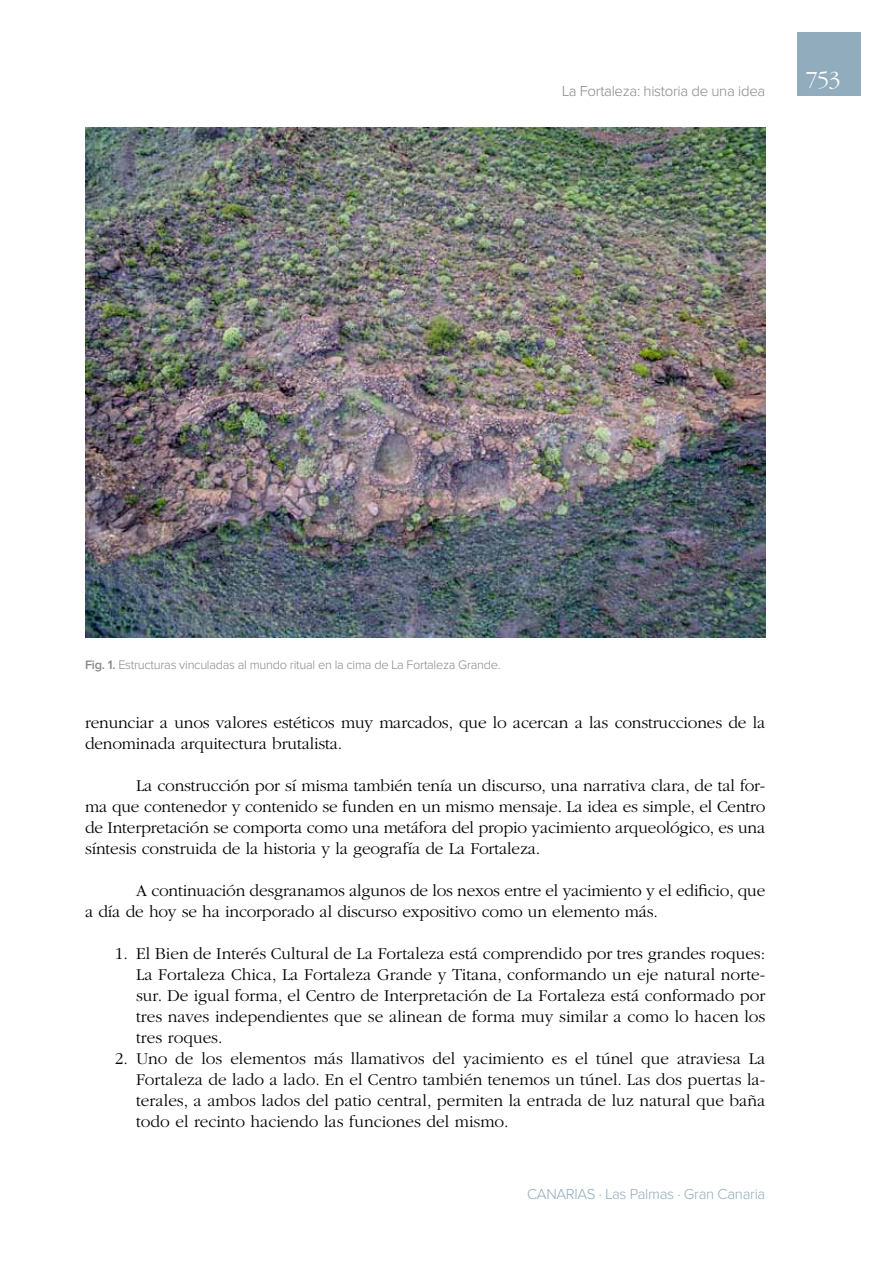
<style>
.page{position:relative;width:893px;height:1263px;background:#fff}
.page>*{position:absolute;margin:0;border:0;box-sizing:border-box;transform-origin:0 0}
.t1{font:300 24px "ITC Garamond Std";color:#fff}
.t2{font:300 17.25px/21px "ITC Garamond Std";letter-spacing:-.01em;color:#000;text-align:justify}
.t3{font:300 15px "Proxima Nova";letter-spacing:-.02em;color:#91acbc}
.t4{font:300 15px "Proxima Nova";letter-spacing:-.02em;color:#87888a}
.t5{font:300 12.75px "Proxima Nova";letter-spacing:-.02em;color:#87888a}
.s1{font-weight:600}
</style>
<div class="page">
<div style="left:797px;top:32px;width:64px;height:64px;background:#91acbc"></div>
<img style="left:85px;top:128px;width:680px;height:509px">
<p class="t4" style="left:562px;top:84px;width:205px">La Fortaleza: historia de una idea</p>
<h1 class="t1" style="left:806px;top:67px;width:36px">753</h1>
<p class="t5" style="left:85px;top:658px;width:417px"><span class="s1">Fig. 1.</span> Estructuras vinculadas al mundo ritual en la cima de La Fortaleza Grande.</p>
<p class="t2" style="left:85px;top:713px;width:682px">renunciar a unos valores estéticos muy marcados, que lo acercan a las construcciones de la denominada arquitectura brutalista.</p>
<p class="t2" style="left:85px;top:776px;width:682px;text-indent:51px">La construcción por sí misma también tenía un discurso, una narrativa clara, de tal for&shy;ma que contenedor y contenido se funden en un mismo mensaje. La idea es simple, el Centro de Interpretación se comporta como una metáfora del propio yacimiento arqueológico, es una síntesis construida de la historia y la geografía de La Fortaleza.</p>
<p class="t2" style="left:85px;top:881px;width:682px;text-indent:51px">A continuación desgranamos algunos de los nexos entre el yacimiento y el edificio, que a día de hoy se ha incorporado al discurso expositivo como un elemento más.</p>
<p class="t2" style="left:136px;top:944px;width:631px;text-indent:-21px">1. El Bien de Interés Cultural de La Fortaleza está comprendido por tres grandes roques:<br>La Fortaleza Chica, La Fortaleza Grande y Titana, conformando un eje natural norte&shy;sur. De igual forma, el Centro de Interpretación de La Fortaleza está conformado por tres naves independientes que se alinean de forma muy similar a como lo hacen los tres roques.</p>
<p class="t2" style="left:136px;top:1049px;width:631px;text-indent:-21px">2. Uno de los elementos más llamativos del yacimiento es el túnel que atraviesa La Fortaleza de lado a lado. En el Centro también tenemos un túnel. Las dos puertas la&shy;terales, a ambos lados del patio central, permiten la entrada de luz natural que baña todo el recinto haciendo las funciones del mismo.</p>
<p class="t3" style="left:527px;top:1187px;width:240px">CANARIAS · Las Palmas · Gran Canaria</p>
</div>
